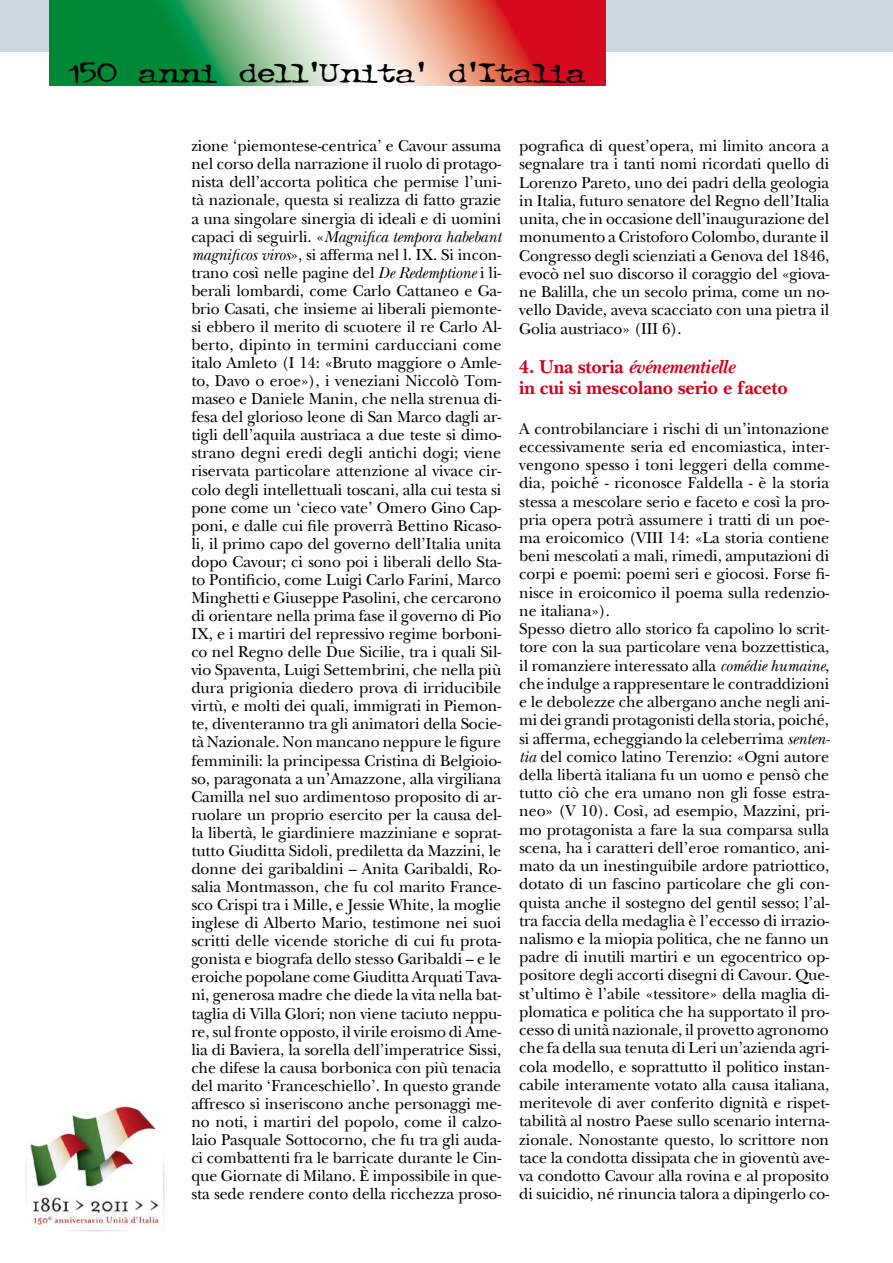
<style>
.page{position:relative;width:893px;height:1263px;background:#fff}
.page>*{position:absolute;margin:0;border:0;box-sizing:border-box;transform-origin:0 0}
.t1{font:30px "Typewriter OS Oldstyle";color:#000;scale:1.35 1}
.t2{font:700 19.5px/21.3px "New Baskerville";letter-spacing:-.005em;color:#d3021d}
.t3{font:16.5px/18px "New Baskerville";letter-spacing:-.005em;color:#000;text-align:justify}
.s1{font-style:italic}
</style>
<div class="page">
<div style="left:0;top:0;width:893px;height:51px;background:#cdd9e0"></div>
<img style="left:26px;top:1100px;width:139px;height:132px">
<svg style="left:49px;top:0;width:556px;height:85px;background:#979371"></svg>
<h1 class="t1" style="left:69px;top:57px;width:385px">150 anni dell'Unita' d'Italia</h1>
<p class="t3" style="left:191px;top:137px;width:312px">zione ‘piemontese-centrica’ e Cavour assuma nel corso della narrazione il ruolo di protago&shy;nista dell’accorta politica che permise l’uni&shy;tà nazionale, questa si realizza di fatto grazie a una singolare sinergia di ideali e di uomini capaci di seguirli. «<span class="s1">Magnifica tempora habebant magnificos viros</span>», si afferma nel l. IX. Si incon&shy;trano così nelle pagine del <span class="s1">De Redemptione</span> i li&shy;berali lombardi, come Carlo Cattaneo e Ga&shy;brio Casati, che insieme ai liberali piemonte&shy;si ebbero il merito di scuotere il re Carlo Al&shy;berto, dipinto in termini carducciani come italo Amleto (I 14: «Bruto maggiore o Amle&shy;to, Davo o eroe»), i veneziani Niccolò Tom&shy;maseo e Daniele Manin, che nella strenua di&shy;fesa del glorioso leone di San Marco dagli ar&shy;tigli dell’aquila austriaca a due teste si dimo&shy;strano degni eredi degli antichi dogi; viene riservata particolare attenzione al vivace cir&shy;colo degli intellettuali toscani, alla cui testa si pone come un ‘cieco vate’ Omero Gino Cap&shy;poni, e dalle cui file proverrà Bettino Ricaso&shy;li, il primo capo del governo dell’Italia unita dopo Cavour; ci sono poi i liberali dello Sta&shy;to Pontificio, come Luigi Carlo Farini, Marco Minghetti e Giuseppe Pasolini, che cercarono di orientare nella prima fase il governo di Pio IX, e i martiri del repressivo regime borboni&shy;co nel Regno delle Due Sicilie, tra i quali Sil&shy;vio Spaventa, Luigi Settembrini, che nella più dura prigionia diedero prova di irriducibile virtù, e molti dei quali, immigrati in Piemon&shy;te, diventeranno tra gli animatori della Socie&shy;tà Nazionale. Non mancano neppure le figure femminili: la principessa Cristina di Belgioio&shy;so, paragonata a un’Amazzone, alla virgiliana Camilla nel suo ardimentoso proposito di ar&shy;ruolare un proprio esercito per la causa del&shy;la libertà, le giardiniere mazziniane e soprat&shy;tutto Giuditta Sidoli, prediletta da Mazzini, le donne dei garibaldini – Anita Garibaldi, Ro&shy;salia Montmasson, che fu col marito France&shy;sco Crispi tra i Mille, e Jessie White, la moglie inglese di Alberto Mario, testimone nei suoi scritti delle vicende storiche di cui fu prota&shy;gonista e biografa dello stesso Garibaldi – e le eroiche popolane come Giuditta Arquati Tava&shy;ni, generosa madre che diede la vita nella bat&shy;taglia di Villa Glori; non viene taciuto neppu&shy;re, sul fronte opposto, il virile eroismo di Ame&shy;lia di Baviera, la sorella dell’imperatrice Sissi, che difese la causa borbonica con più tenacia del marito ‘Franceschiello’. In questo grande affresco si inseriscono anche personaggi me&shy;no noti, i martiri del popolo, come il calzo&shy;laio Pasquale Sottocorno, che fu tra gli auda&shy;ci combattenti fra le barricate durante le Cin&shy;que Giornate di Milano. È impossibile in que&shy;sta sede rendere conto della ricchezza proso-</p>
<p class="t3" style="left:519px;top:137px;width:312px">pografica di quest’opera, mi limito ancora a segnalare tra i tanti nomi ricordati quello di Lorenzo Pareto, uno dei padri della geologia in Italia, futuro senatore del Regno dell’Italia unita, che in occasione dell’inaugurazione del monumento a Cristoforo Colombo, durante il Congresso degli scienziati a Genova del 1846, evocò nel suo discorso il coraggio del «giova&shy;ne Balilla, che un secolo prima, come un no&shy;vello Davide, aveva scacciato con una pietra il Golia austriaco» (III 6).</p>
<p class="t2" style="left:519px;top:356px;width:270px">4. Una storia <span class="s1">événementielle<br></span>in cui si mescolano serio e faceto</p>
<p class="t3" style="left:519px;top:419px;width:312px;text-align:left">A controbilanciare i rischi di un’intonazione eccessivamente seria ed encomiastica, inter&shy;vengono spesso i toni leggeri della comme&shy;dia, poiché - riconosce Faldella - è la storia stessa a mescolare serio e faceto e così la pro&shy;pria opera potrà assumere i tratti di un poe&shy;ma eroicomico (VIII 14: «La storia contiene beni mescolati a mali, rimedi, amputazioni di corpi e poemi: poemi seri e giocosi. Forse fi&shy;nisce in eroicomico il poema sulla redenzio&shy;ne italiana»).<br>Spesso dietro allo storico fa capolino lo scrit&shy;tore con la sua particolare vena bozzettistica, il romanziere interessato alla <span class="s1">comédie humaine</span>, che indulge a rappresentare le contraddizioni e le debolezze che albergano anche negli ani&shy;mi dei grandi protagonisti della storia, poiché, si afferma, echeggiando la celeberrima <span class="s1">senten&shy;tia</span> del comico latino Terenzio: «Ogni autore della libertà italiana fu un uomo e pensò che tutto ciò che era umano non gli fosse estra&shy;neo» (V 10). Così, ad esempio, Mazzini, pri&shy;mo protagonista a fare la sua comparsa sulla scena, ha i caratteri dell’eroe romantico, ani&shy;mato da un inestinguibile ardore patriottico, dotato di un fascino particolare che gli con&shy;quista anche il sostegno del gentil sesso; l’al&shy;tra faccia della medaglia è l’eccesso di irrazio&shy;nalismo e la miopia politica, che ne fanno un padre di inutili martiri e un egocentrico op&shy;positore degli accorti disegni di Cavour. Que&shy;st’ultimo è l’abile «tessitore» della maglia di&shy;plomatica e politica che ha supportato il pro&shy;cesso di unità nazionale, il provetto agronomo che fa della sua tenuta di Leri un’azienda agri&shy;cola modello, e soprattutto il politico instan&shy;cabile interamente votato alla causa italiana, meritevole di aver conferito dignità e rispet&shy;tabilità al nostro Paese sullo scenario interna&shy;zionale. Nonostante questo, lo scrittore non tace la condotta dissipata che in gioventù ave&shy;va condotto Cavour alla rovina e al proposito di suicidio, né rinuncia talora a dipingerlo co-</p>
</div>
